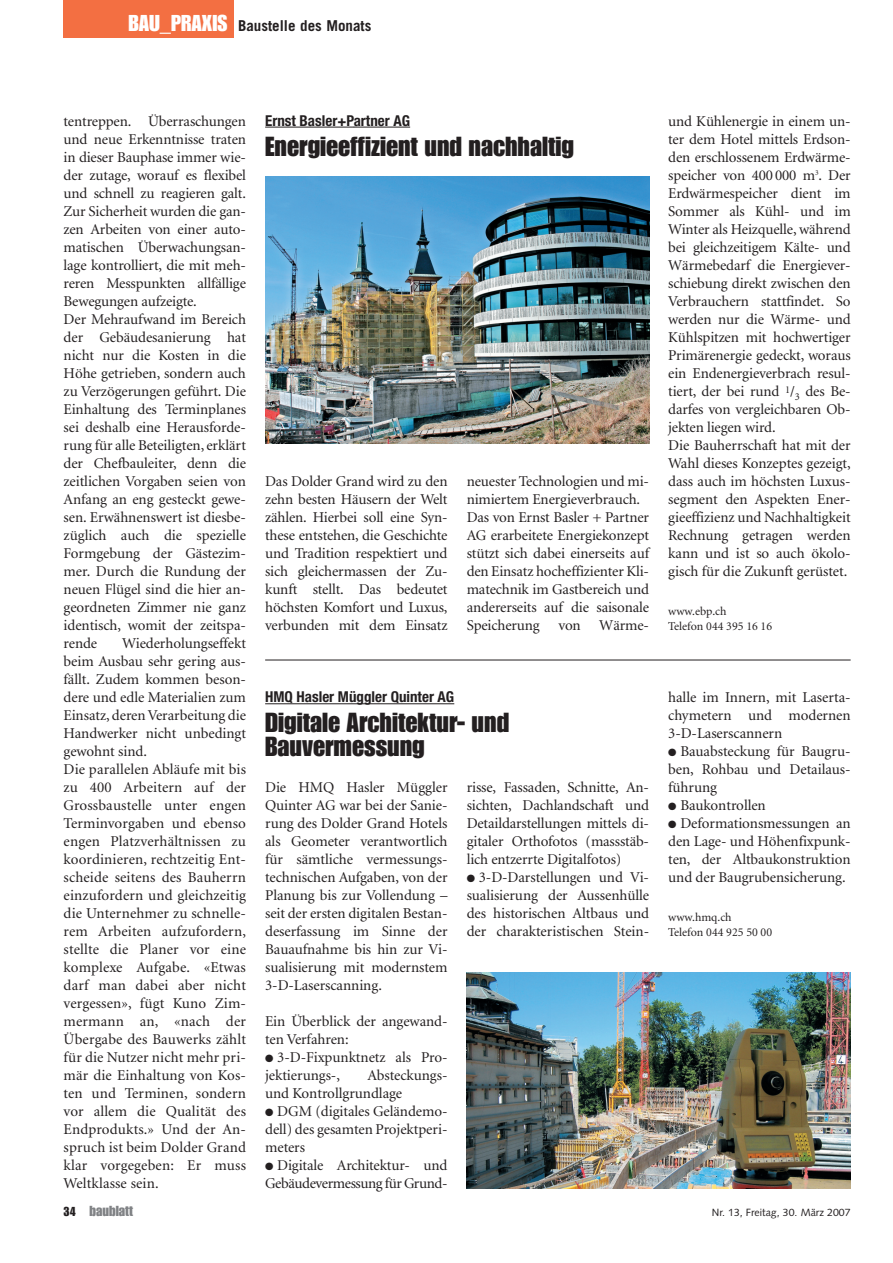
<style>
.page{position:relative;width:893px;height:1263px;background:#fff}
.page>*{position:absolute;margin:0;border:0;box-sizing:border-box;transform-origin:0 0}
.t1{font:27px/24px "Impact LT";color:#231f20}
.t2{font:15px/18px "Minion LT";letter-spacing:-.005em;color:#231f20}
.t3{font:700 condensed 15px "Helvetica Neue LT";color:#231f20}
.t4{font:700 15px "Trade Gothic LT";color:#231f20}
.t5{font:14.25px "Impact LT";color:#808285}
.t6{font:12px/15px "Minion LT";color:#231f20}
.t7{font:10.5px "Syntax LT";color:#231f20}
.s1{font-family:"Impact LT";font-weight:400;font-size:22.5px;color:#fff}
.s2{font-size:12.75px;color:#231f20}
</style>
<div class="page">
<div style="left:64px;top:0;width:170px;height:38px;background:#f36f42"></div>
<hr style="left:265px;top:127px;width:89px;height:1px;background:#231f20">
<hr style="left:354px;top:127px;width:56px;height:1px;background:#231f20">
<hr style="left:265px;top:703px;width:189px;height:1px;background:#231f20">
<img style="left:265px;top:177px;width:384px;height:267px">
<img style="left:466px;top:972px;width:384px;height:216px">
<hr style="left:265px;top:660px;width:585px;height:1px;background:#231f20">
<p class="t4" style="left:128px;top:20px;width:244px"><span class="s1">BAU_PRAXIS</span> Baustelle des Monats</p>
<p class="t2" style="left:64px;top:113px;width:184px">tentreppen. Überraschungen und neue Erkenntnisse traten in dieser Bauphase immer wie&shy;der zutage, worauf es flexibel und schnell zu reagieren galt.<br>Zur Sicherheit wurden die gan&shy;zen Arbeiten von einer auto&shy;matischen Überwachungsan&shy;lage kontrolliert, die mit meh&shy;reren Messpunkten allfällige<br>Bewegungen aufzeigte.<br>Der Mehraufwand im Bereich der Gebäudesanierung hat nicht nur die Kosten in die<br>Höhe getrieben, sondern auch zu Verzögerungen geführt. Die<br>Einhaltung des Terminplanes sei deshalb eine Herausforde&shy;rung für alle Beteiligten, erklärt der Chefbauleiter, denn die zeitlichen Vorgaben seien von<br>Anfang an eng gesteckt gewe&shy;sen. Erwähnenswert ist diesbe&shy;züglich auch die spezielle<br>Formgebung der Gästezim&shy;mer. Durch die Rundung der neuen Flügel sind die hier an&shy;geordneten Zimmer nie ganz identisch, womit der zeitspa&shy;rende</p>
<p class="t2" style="left:64px;top:635px;width:184px;text-indent:59px">Wiederholungseffekt beim Ausbau sehr gering aus&shy;fällt. Zudem kommen beson&shy;dere und edle Materialien zum<br>Einsatz, deren Verarbeitung die<br>Handwerker nicht unbedingt gewohnt sind.<br>Die parallelen Abläufe mit bis zu 400 Arbeitern auf der<br>Grossbaustelle unter engen<br>Terminvorgaben und ebenso engen Platzverhältnissen zu koordinieren, rechtzeitig Ent&shy;scheide seitens des Bauherrn einzufordern und gleichzeitig die Unternehmer zu schnelle&shy;rem Arbeiten aufzufordern, stellte die Planer vor eine komplexe Aufgabe. «Etwas darf man dabei aber nicht vergessen», fügt Kuno Zim&shy;mermann an, «nach der<br>Übergabe des Bauwerks zählt für die Nutzer nicht mehr pri&shy;mär die Einhaltung von Kos&shy;ten und Terminen, sondern vor allem die Qualität des<br>Endprodukts.» Und der An&shy;spruch ist beim Dolder Grand klar vorgegeben: Er muss<br>Weltklasse sein.</p>
<p class="t3" style="left:265px;top:115px;width:146px">Ernst Basler+Partner AG</p>
<h1 class="t1" style="left:265px;top:135px;width:310px">Energieeffizient und nachhaltig</h1>
<p class="t2" style="left:265px;top:473px;width:184px;text-align:justify">Das Dolder Grand wird zu den zehn besten Häusern der Welt zählen. Hierbei soll eine Syn&shy;these entstehen, die Geschichte und Tradition respektiert und sich gleichermassen der Zu&shy;kunft stellt. Das bedeutet höchsten Komfort und Luxus, verbunden mit dem Einsatz</p>
<p class="t2" style="left:466px;top:473px;width:184px">neuester Technologien und mi&shy;nimiertem Energieverbrauch.<br>Das von Ernst Basler + Partner<br>AG erarbeitete Energiekonzept stützt sich dabei einerseits auf den Einsatz hocheffizienter Kli&shy;matechnik im Gastbereich und andererseits auf die saisonale<br>Speicherung</p>
<p class="t2" style="left:558px;top:617px;width:92px">von Wärme-</p>
<p class="t2" style="left:668px;top:113px;width:184px">und Kühlenergie in einem un&shy;ter dem Hotel mittels Erdson&shy;den erschlossenem Erdwärme&shy;speicher von 400 000 m<sup>3</sup>. Der<br>Erdwärmespeicher dient im<br>Sommer als Kühl- und im<br>Winter als Heizquelle, während bei gleichzeitigem Kälte- und<br>Wärmebedarf die Energiever&shy;schiebung direkt zwischen den<br>Verbrauchern stattfindet. So werden nur die Wärme- und<br>Kühlspitzen mit hochwertiger<br>Primärenergie gedeckt, woraus ein Endenergieverbrach resul&shy;tiert, der bei rund <sup>1</sup>/<sub>3</sub> des Be&shy;darfes von vergleichbaren Ob&shy;jekten liegen wird.<br>Die Bauherrschaft hat mit der<br>Wahl dieses Konzeptes gezeigt, dass auch im höchsten Luxus&shy;segment den Aspekten Ener&shy;gieeffizienz und Nachhaltigkeit<br>Rechnung getragen werden kann und ist so auch ökolo&shy;gisch für die Zukunft gerüstet.</p>
<p class="t6" style="left:668px;top:605px;width:105px">www.ebp.ch<br>Telefon 044 395 16 16</p>
<p class="t3" style="left:265px;top:692px;width:191px">HMQ Hasler Müggler Quinter AG</p>
<h1 class="t1" style="left:265px;top:712px;width:245px">Digitale Architektur- und<br>Bauvermessung</h1>
<p class="t2" style="left:265px;top:779px;width:184px;text-align:justify">Die HMQ Hasler Müggler Quinter AG war bei der Sanie&shy;rung des Dolder Grand Hotels als Geometer verantwortlich für sämtliche vermessungs&shy;technischen Aufgaben, von der Planung bis zur Vollendung – seit der ersten digitalen Bestan&shy;deserfassung im Sinne der Bauaufnahme bis hin zur Vi&shy;sualisierung mit modernstem 3-D-Laserscanning.</p>
<p class="t2" style="left:265px;top:1013px;width:184px">Ein Überblick der angewand&shy;ten Verfahren:</p>
<p class="t2" style="left:265px;top:1049px;width:184px">● 3-D-Fixpunktnetz als Pro&shy;jektierungs-,</p>
<p class="t2" style="left:466px;top:779px;width:184px;text-align:justify">risse, Fassaden, Schnitte, An&shy;sichten, Dachlandschaft und Detaildarstellungen mittels di&shy;gitaler Orthofotos (massstäb&shy;lich entzerrte Digitalfotos)</p>
<p class="t2" style="left:466px;top:869px;width:184px;text-align:justify">● 3-D-Darstellungen und Vi&shy;sualisierung der Aussenhülle des historischen Altbaus und der charakteristischen Stein-</p>
<p class="t2" style="left:265px;top:1067px;width:184px;text-indent:102px">Absteckungs&shy;und Kontrollgrundlage</p>
<p class="t2" style="left:265px;top:1103px;width:184px;text-align:justify">● DGM (digitales Geländemo&shy;dell) des gesamten Projektperi&shy;meters</p>
<p class="t2" style="left:265px;top:1157px;width:184px">● Digitale Architektur- und<br>Gebäudevermessung für Grund-</p>
<p class="t2" style="left:668px;top:689px;width:184px;text-align:justify">halle im Innern, mit Laserta&shy;chymetern und modernen 3-D-Laserscannern</p>
<p class="t2" style="left:668px;top:743px;width:184px;text-align:justify">● Bauabsteckung für Baugru&shy;ben, Rohbau und Detailaus&shy;führung</p>
<p class="t2" style="left:668px;top:797px;width:99px">● Baukontrollen</p>
<p class="t2" style="left:668px;top:815px;width:184px;text-align:justify">● Deformationsmessungen an den Lage- und Höhenfixpunk&shy;ten, der Altbaukonstruktion und der Baugrubensicherung.</p>
<p class="t6" style="left:668px;top:911px;width:105px">www.hmq.ch<br>Telefon 044 925 50 00</p>
<p class="t5" style="left:64px;top:1205px;width:71px"><span class="s2">34</span> baublatt</p>
<p class="t7" style="left:711px;top:1208px;width:140px">Nr. 13, Freitag, 30. März 2007</p>
</div>
